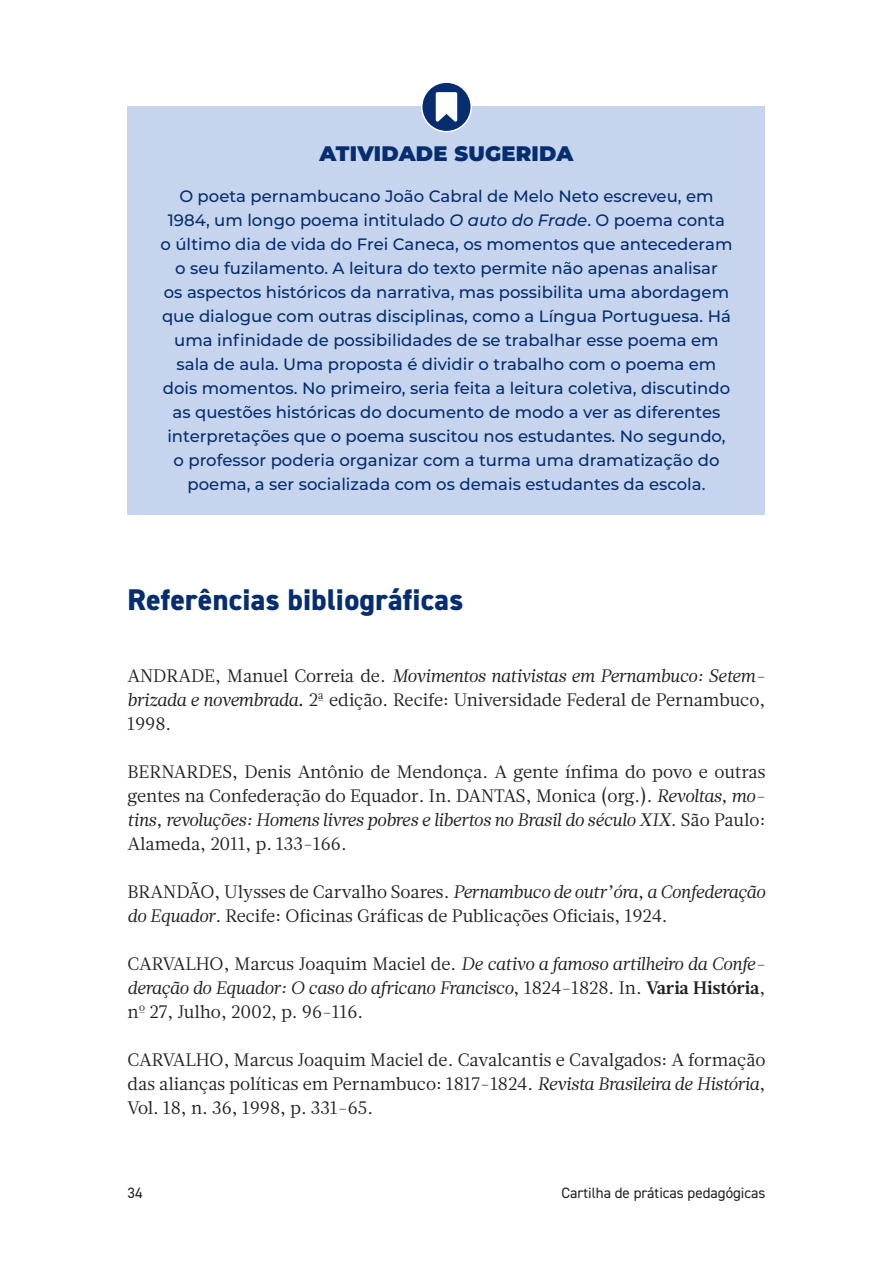
<style>
.page{position:relative;width:893px;height:1263px;background:#fff}
.page>*{position:absolute;margin:0;border:0;box-sizing:border-box;transform-origin:0 0}
.t1{font:800 30px "DIN2014";letter-spacing:.01em;color:#052d6f}
.t2{font:900 21px "Montserrat";letter-spacing:.01em;color:#052d6f}
.t3{font:18px/24px "Glosa";color:#231f20;text-align:justify}
.t4{font:italic 18px/24px "Glosa";letter-spacing:-.01em;color:#231f20;text-align:justify}
.t5{font:500 16.5px/24px "Montserrat";color:#052d6f;text-align:center}
.t6{font:15px "DIN2014";color:#231f20}
.s1{font-style:italic}
.s2{font-weight:700}
.s3{font-style:normal}
.s4{font-weight:700;font-style:normal}
</style>
<div class="page">
<div style="left:128px;top:106px;width:637px;height:408px;background:#c6d5ed"></div>
<div style="left:422px;top:82px;width:49px;height:50px;background:#052d6f;border-radius:50%"></div>
<div style="left:421px;top:81px;width:51px;height:51px;border:2px solid #fff;border-radius:50%"></div>
<svg style="left:435px;top:92px;width:23px;height:30px"></svg>
<p class="t2" style="left:320px;top:138px;width:255px">ATIVIDADE SUGERIDA</p>
<p class="t5" style="left:161px;top:184px;width:573px">O poeta pernambucano João Cabral de Melo Neto escreveu, em 1984, um longo poema intitulado <span class="s1">O auto do Frade</span>. O poema conta o último dia de vida do Frei Caneca, os momentos que antecederam o seu fuzilamento. A leitura do texto permite não apenas analisar<br>os aspectos históricos da narrativa, mas possibilita uma abordagem que dialogue com outras disciplinas, como a Língua Portuguesa. Há uma infinidade de possibilidades de se trabalhar esse poema em sala de aula. Uma proposta é dividir o trabalho com o poema em dois momentos. No primeiro, seria feita a leitura coletiva, discutindo as questões históricas do documento de modo a ver as diferentes interpretações que o poema suscitou nos estudantes. No segundo, o professor poderia organizar com a turma uma dramatização do poema, a ser socializada com os demais estudantes da escola.</p>
<h1 class="t1" style="left:128px;top:579px;width:337px">Referências bibliográficas</h1>
<p class="t3" style="left:128px;top:664px;width:639px">ANDRADE, Manuel Correia de. <span class="s1">Movimentos nativistas em Pernambuco: Setem&shy;brizada e novembrada</span><span class="s2">.</span> 2ª edição. Recife: Universidade Federal de Pernambuco, 1998.</p>
<p class="t3" style="left:128px;top:760px;width:639px">BERNARDES, Denis Antônio de Mendonça. A gente ínfima do povo e outras gentes na Confederação do Equador. In. DANTAS, Monica (org.). <span class="s1">Revoltas, mo&shy;tins, revoluções: Homens livres pobres e libertos no Brasil do século XIX.</span> São Paulo:<br>Alameda, 2011, p. 133-166.</p>
<p class="t3" style="left:128px;top:880px;width:639px">BRANDÃO, Ulysses de Carvalho Soares. <span class="s1">Pernambuco de outr’óra, a Confederação do Equador.</span> Recife: Oficinas Gráficas de Publicações Oficiais, 1924.</p>
<p class="t4" style="left:128px;top:952px;width:639px"><span class="s3">CARVALHO, Marcus Joaquim Maciel de.</span> De cativo a famoso artilheiro da Confe&shy;deração do Equador: O caso do africano Francisco<span class="s3">, 1824-1828. In.</span> <span class="s4">Varia História</span><span class="s3">, nº 27, Julho, 2002, p. 96-116.</span></p>
<p class="t3" style="left:128px;top:1048px;width:639px">CARVALHO, Marcus Joaquim Maciel de. Cavalcantis e Cavalgados: A formação das alianças políticas em Pernambuco: 1817-1824. <span class="s1">Revista Brasileira de História</span>, Vol. 18, n. 36, 1998, p. 331-65.</p>
<p class="t6" style="left:128px;top:1183px;width:16px">34</p>
<p class="t6" style="left:561px;top:1183px;width:205px">Cartilha de práticas pedagógicas</p>
</div>
